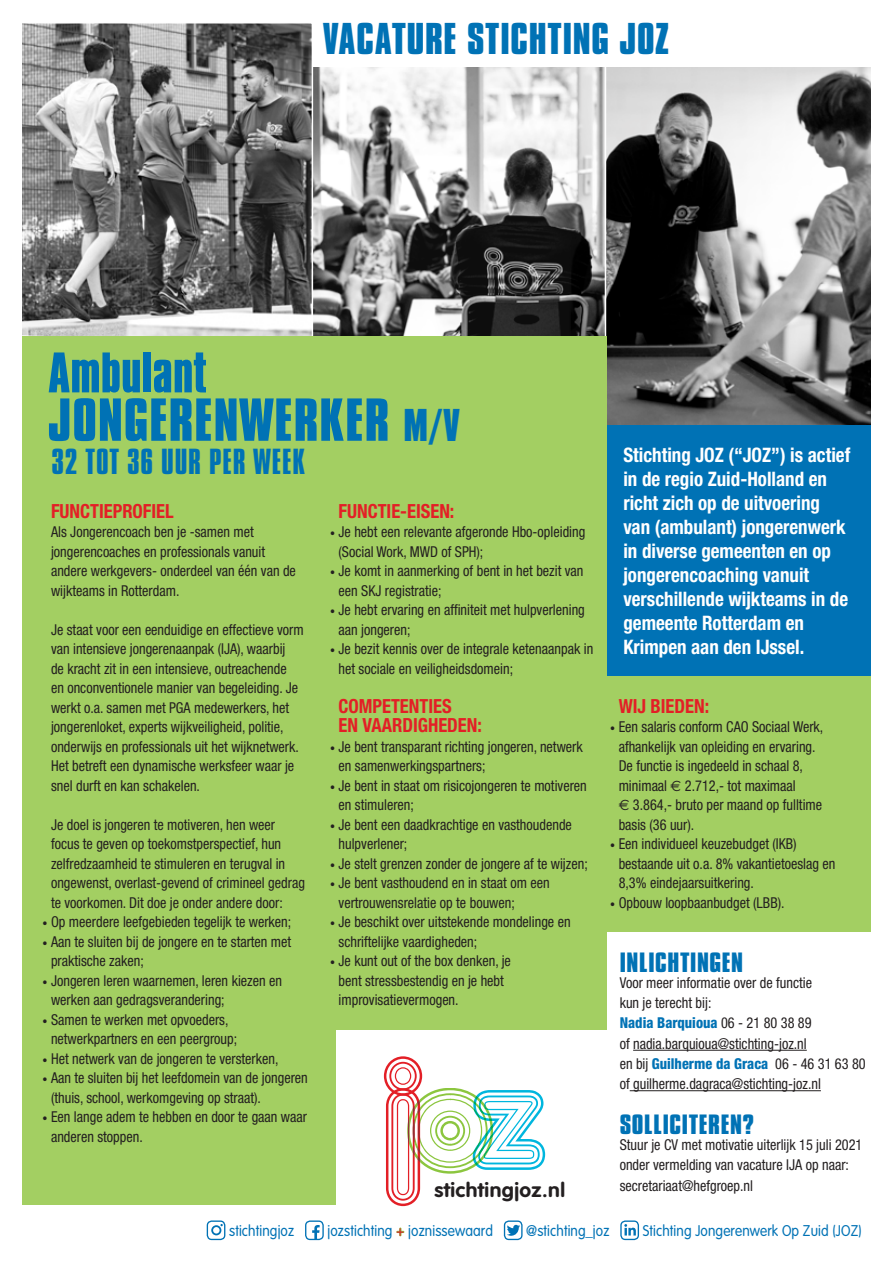
<style>
.page{position:relative;width:893px;height:1263px;background:#fff}
.page>*{position:absolute;margin:0;border:0;box-sizing:border-box;transform-origin:0 0}
.t1{font:700 52.2px "Compacta BT";letter-spacing:.02em;color:#0072b5}
.t2{font:700 49.2px "Compacta BT";color:#0072b5}
.t3{font:700 38.25px "Compacta BT";letter-spacing:.02em;color:#0072b5}
.t4{font:31.2px "Compacta BT";letter-spacing:.025em;color:#0072b5;scale:1.06 1}
.t5{font:700 24px "Compacta BT";letter-spacing:.025em;color:#0072b5;scale:1.06 1}
.t6{font:700 20.1px "VAG Rounded";letter-spacing:.02em;color:#231f20;scale:1.05 1}
.t7{font:700 condensed 19.95px/24px "Helvetica Neue";color:#fff;scale:.95 1}
.t8{font:700 condensed 19.5px/19.5px "Helvetica Neue";color:#e31f26;scale:.95 1}
.t9{font:300 15.3px "VAG Rounded";letter-spacing:.01em;color:#0072b5;scale:.9 1}
.t10{font:condensed 15px/19.5px "Helvetica Neue";color:#231f20;scale:.95 1}
.s1{font-size:39.6px}
.s2{font-size:10.5px}
.s3{font-family:"Euro Sans";font-stretch:normal}
.s4{font-weight:800;color:#0072b5}
.s5{color:#d2232a}
</style>
<div class="page">
<svg style="left:606px;top:67px;width:265px;height:358px;background:#787878"></svg>
<img style="left:313px;top:67px;width:290px;height:269px">
<img style="left:22px;top:25px;width:288px;height:311px">
<div style="left:309px;top:617px;width:584px;height:314px;background:#a3cf62"></div>
<div style="left:0;top:425px;width:893px;height:251px;background:#0072b5"></div>
<div style="left:5px;top:336px;width:602px;height:869px;background:#a3cf62"></div>
<div style="left:336px;top:1031px;width:279px;height:232px;background:#fff"></div>
<svg style="left:384px;top:1056px;width:161px;height:150px"></svg>
<div style="left:0;top:0;width:21px;height:1263px;background:#fff"></div>
<div style="left:872px;top:0;width:21px;height:1259px;background:#fff"></div>
<hr style="left:633px;top:1050px;width:174px;height:1px;background:#231f20">
<hr style="left:630px;top:1090px;width:191px;height:1px;background:#231f20">
<div style="left:207px;top:1220px;width:18px;height:20px;border:1px solid #0072b5;border-radius:4px"></div>
<svg style="left:211px;top:1224px;width:12px;height:11px"></svg>
<div style="left:305px;top:1220px;width:19px;height:20px;border:1px solid #0072b5;border-radius:4px"></div>
<svg style="left:312px;top:1225px;width:8px;height:14px"></svg>
<svg style="left:396px;top:1227px;width:9px;height:10px"></svg>
<div style="left:504px;top:1220px;width:19px;height:20px;border:1px solid #0072b5;border-radius:4px"></div>
<svg style="left:507px;top:1225px;width:13px;height:11px"></svg>
<div style="left:620px;top:1220px;width:19px;height:20px;border:1px solid #0072b5;border-radius:4px"></div>
<svg style="left:624px;top:1224px;width:12px;height:11px"></svg>
<h3 class="t3" style="left:323px;top:16px;width:348px">VACATURE STICHTING JOZ</h3>
<h2 class="t2" style="left:48px;top:343px;width:160px">AMBULANT</h2>
<h1 class="t1" style="left:48px;top:388px;width:413px">JONGERENWERKER <span class="s1">M/V</span></h1>
<h3 class="t4" style="left:51px;top:443px;width:241px">32 TOT 36 UUR PER WEEK</h3>
<h3 class="t8" style="left:51px;top:501px;width:131px">Functieprofiel</h3>
<p class="t10" style="left:51px;top:522px;width:259px">Als Jongerencoach ben je -samen met jongerencoaches en professionals vanuit andere werkgevers- onderdeel van één van de wijkteams in Rotterdam.</p>
<p class="t10" style="left:51px;top:619px;width:267px">Je staat voor een eenduidige en effectieve vorm van intensieve jongerenaanpak (IJA), waarbij<br>de kracht zit in een intensieve, outreachende<br>en onconventionele manier van begeleiding. Je werkt o.a. samen met PGA medewerkers, het jongerenloket, experts wijkveiligheid, politie, onderwijs en professionals uit het wijknetwerk.<br>Het betreft een dynamische werksfeer waar je snel durft en kan schakelen.</p>
<p class="t10" style="left:51px;top:814px;width:269px">Je doel is jongeren te motiveren, hen weer focus te geven op toekomstperspectief, hun zelfredzaamheid te stimuleren en terugval in ongewenst, overlast-gevend of crimineel gedrag te voorkomen. Dit doe je onder andere door:</p>
<p class="t10" style="left:43px;top:912px;width:263px"><span class="s2">•</span> Op meerdere leefgebieden tegelijk te werken;</p>
<p class="t10" style="left:51px;top:931px;width:254px;text-indent:-9px"><span class="s2">•</span> Aan te sluiten bij de jongere en te starten met praktische zaken;</p>
<p class="t10" style="left:51px;top:970px;width:245px;text-indent:-9px"><span class="s2">•</span> Jongeren leren waarnemen, leren kiezen en werken aan gedragsverandering;</p>
<p class="t10" style="left:43px;top:1009px;width:206px;text-align:center"><span class="s2">•</span> Samen te werken met opvoeders, netwerkpartners en een peergroup;</p>
<p class="t10" style="left:43px;top:1048px;width:250px"><span class="s2">•</span> Het netwerk van de jongeren te versterken,</p>
<p class="t10" style="left:51px;top:1068px;width:272px;text-indent:-9px"><span class="s2">•</span> Aan te sluiten bij het leefdomein van de jongeren (thuis, school, werkomgeving op straat).</p>
<p class="t10" style="left:51px;top:1107px;width:271px;text-indent:-9px"><span class="s2">•</span> Een lange adem te hebben en door te gaan waar anderen stoppen.</p>
<h3 class="t8" style="left:339px;top:501px;width:123px">Functie-eisen:</h3>
<p class="t10" style="left:339px;top:522px;width:261px;text-indent:-9px"><span class="s2">•</span> Je hebt een relevante afgeronde Hbo-opleiding (Social Work, MWD of SPH);</p>
<p class="t10" style="left:339px;top:561px;width:259px;text-indent:-9px"><span class="s2">•</span> Je komt in aanmerking of bent in het bezit van een SKJ registratie;</p>
<p class="t10" style="left:339px;top:600px;width:261px;text-indent:-9px"><span class="s2">•</span> Je hebt ervaring en affiniteit met hulpverlening aan jongeren;</p>
<p class="t10" style="left:339px;top:639px;width:270px;text-indent:-9px"><span class="s2">•</span> Je bezit kennis over de integrale ketenaanpak in het sociale en veiligheidsdomein;</p>
<h3 class="t8" style="left:339px;top:696px;width:152px">Competenties<br>en vaardigheden:</h3>
<p class="t10" style="left:339px;top:736px;width:259px;text-indent:-9px"><span class="s2">•</span> Je bent transparant richting jongeren, netwerk en samenwerkingspartners;</p>
<p class="t10" style="left:339px;top:775px;width:263px;text-indent:-9px"><span class="s2">•</span> Je bent in staat om risicojongeren te motiveren en stimuleren;</p>
<p class="t10" style="left:339px;top:814px;width:247px;text-indent:-9px"><span class="s2">•</span> Je bent een daadkrachtige en vasthoudende hulpverlener;</p>
<p class="t10" style="left:330px;top:853px;width:273px"><span class="s2">•</span> Je stelt grenzen zonder de jongere af te wijzen;</p>
<p class="t10" style="left:339px;top:873px;width:224px;text-indent:-9px"><span class="s2">•</span> Je bent vasthoudend en in staat om een vertrouwensrelatie op te bouwen;</p>
<p class="t10" style="left:339px;top:912px;width:246px;text-indent:-9px"><span class="s2">•</span> Je beschikt over uitstekende mondelinge en schriftelijke vaardigheden;</p>
<p class="t10" style="left:339px;top:951px;width:183px;text-indent:-9px"><span class="s2">•</span> Je kunt out of the box denken, je bent stressbestendig en je hebt improvisatievermogen.</p>
<h3 class="t6" style="left:434px;top:1178px;width:126px">stichtingjoz.nl</h3>
<p class="t7" style="left:623px;top:443px;width:240px">Stichting JOZ (“JOZ”) is actief in de regio Zuid-Holland en richt zich op de uitvoering van (ambulant) jongerenwerk in diverse gemeenten en op jongerencoaching vanuit verschillende wijkteams in de gemeente Rotterdam en<br>Krimpen aan den IJssel.</p>
<h3 class="t8" style="left:619px;top:696px;width:97px">Wij bieden:</h3>
<p class="t10" style="left:619px;top:717px;width:217px;text-indent:-9px"><span class="s2">•</span> Een salaris conform CAO Sociaal Werk, afhankelijk van opleiding en ervaring.<br>De functie is ingedeeld in schaal 8, minimaal <span class="s3">€</span> 2.712,- tot maximaal<br><span class="s3">€</span> 3.864,- bruto per maand op fulltime basis (36 uur).</p>
<p class="t10" style="left:619px;top:834px;width:230px;text-indent:-9px"><span class="s2">•</span> Een individueel keuzebudget (IKB) bestaande uit o.a. 8% vakantietoeslag en<br>8,3% eindejaarsuitkering.</p>
<p class="t10" style="left:610px;top:892px;width:185px"><span class="s2">•</span> Opbouw loopbaanbudget (LBB).</p>
<h3 class="t5" style="left:620px;top:948px;width:118px">INLICHTINGEN</h3>
<p class="t10" style="left:620px;top:972px;width:260px;line-height:20.2px">Voor meer informatie over de functie<br>kun je terecht bij:<br><span class="s4">Nadia Barquioua</span> 06 - 21 80 38 89<br>of nadia.barquioua@stichting-joz.nl<br>en bij <span class="s4">Guilherme da Graca</span> 06 - 46 31 63 80 of guilherme.dagraca@stichting-joz.nl</p>
<h3 class="t5" style="left:620px;top:1110px;width:128px">SOLLICITEREN?</h3>
<p class="t10" style="left:620px;top:1134px;width:257px;line-height:20.2px">Stuur je CV met motivatie uiterlijk 15 juli 2021 onder vermelding van vacature IJA op naar: secretariaat@hefgroep.nl</p>
<p class="t9" style="left:229px;top:1222px;width:74px">stichtingjoz</p>
<p class="t9" style="left:327px;top:1222px;width:185px">jozstichting <span class="s5">+</span> joznissewaard</p>
<p class="t9" style="left:526px;top:1222px;width:94px">@stichting_joz</p>
<p class="t9" style="left:643px;top:1222px;width:245px">Stichting Jongerenwerk Op Zuid (JOZ)</p>
</div>
